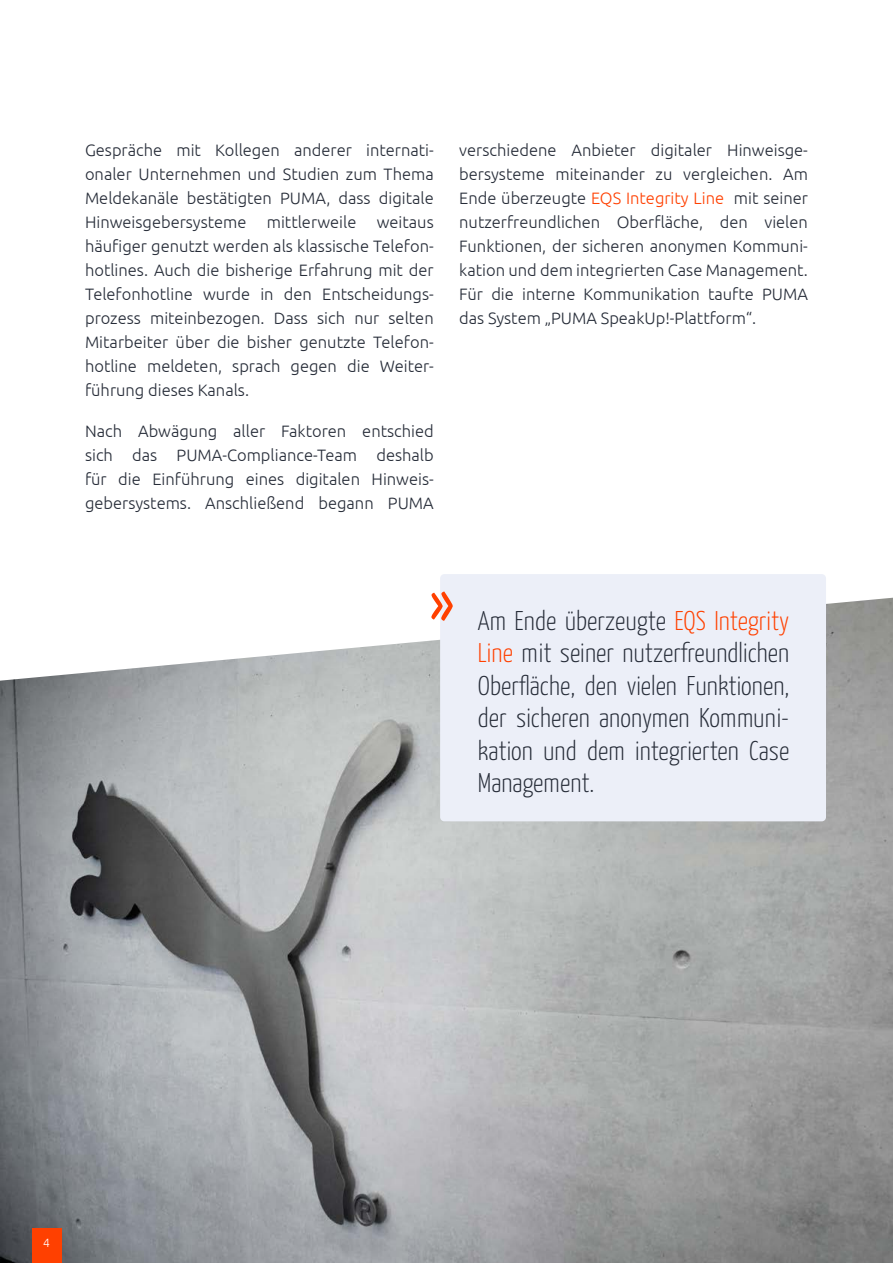
<style>
.page{position:relative;width:893px;height:1263px;background:#fff}
.page>*{position:absolute;margin:0;border:0;box-sizing:border-box;transform-origin:0 0}
.t1{font:58.8px "Yanone Kaffeesatz";color:#ff4000}
.t2{font:300 27px/32.4px "Yanone Kaffeesatz";color:#262c38;text-align:justify}
.t3{font:300 16.5px/24px "Ubuntu";color:#262c38;text-align:justify}
.t4{font:300 12px "Ubuntu";color:#fff}
.s1{color:#ff4000}
</style>
<div class="page">
<img style="left:0;top:598px;width:893px;height:665px">
<div style="left:32px;top:1229px;width:29px;height:34px;background:#ff4000"></div>
<div style="left:440px;top:574px;width:386px;height:247px;background:#eceff8;border-radius:4px"></div>
<p class="t3" style="left:85px;top:138px;width:350px">Gespräche mit Kollegen anderer internati&shy;onaler Unternehmen und Studien zum Thema Meldekanäle bestätigten PUMA, dass digitale Hinweisgebersysteme mittlerweile weitaus häufiger genutzt werden als klassische Telefon&shy;hotlines. Auch die bisherige Erfahrung mit der Telefonhotline wurde in den Entscheidungs&shy;prozess miteinbezogen. Dass sich nur selten Mitarbeiter über die bisher genutzte Telefon&shy;hotline meldeten, sprach gegen die Weiter&shy;führung dieses Kanals.</p>
<p class="t3" style="left:85px;top:419px;width:350px">Nach Abwägung aller Faktoren entschied sich das PUMA-Compliance-Team deshalb für die Einführung eines digitalen Hinweis&shy;gebersystems. Anschließend begann PUMA</p>
<p class="t3" style="left:459px;top:138px;width:350px">verschiedene Anbieter digitaler Hinweisge&shy;bersysteme miteinander zu vergleichen. Am Ende überzeugte <span class="s1">EQS Integrity Line</span> mit seiner nutzerfreundlichen Oberfläche, den vielen Funktionen, der sicheren anonymen Kommuni&shy;kation und dem integrierten Case Management.<br>Für die interne Kommunikation taufte PUMA das System „PUMA SpeakUp!-Plattform“.</p>
<h1 class="t1" style="left:429px;top:559px;width:26px">»</h1>
<h2 class="t2" style="left:478px;top:603px;width:313px">Am Ende überzeugte <span class="s1">EQS Integrity Line</span> mit seiner nutzerfreundlichen Oberfläche, den vielen Funktionen, der sicheren anonymen Kommuni&shy;kation und dem integrierten Case Management.</h2>
<p class="t4" style="left:43px;top:1235px;width:8px">4</p>
</div>
